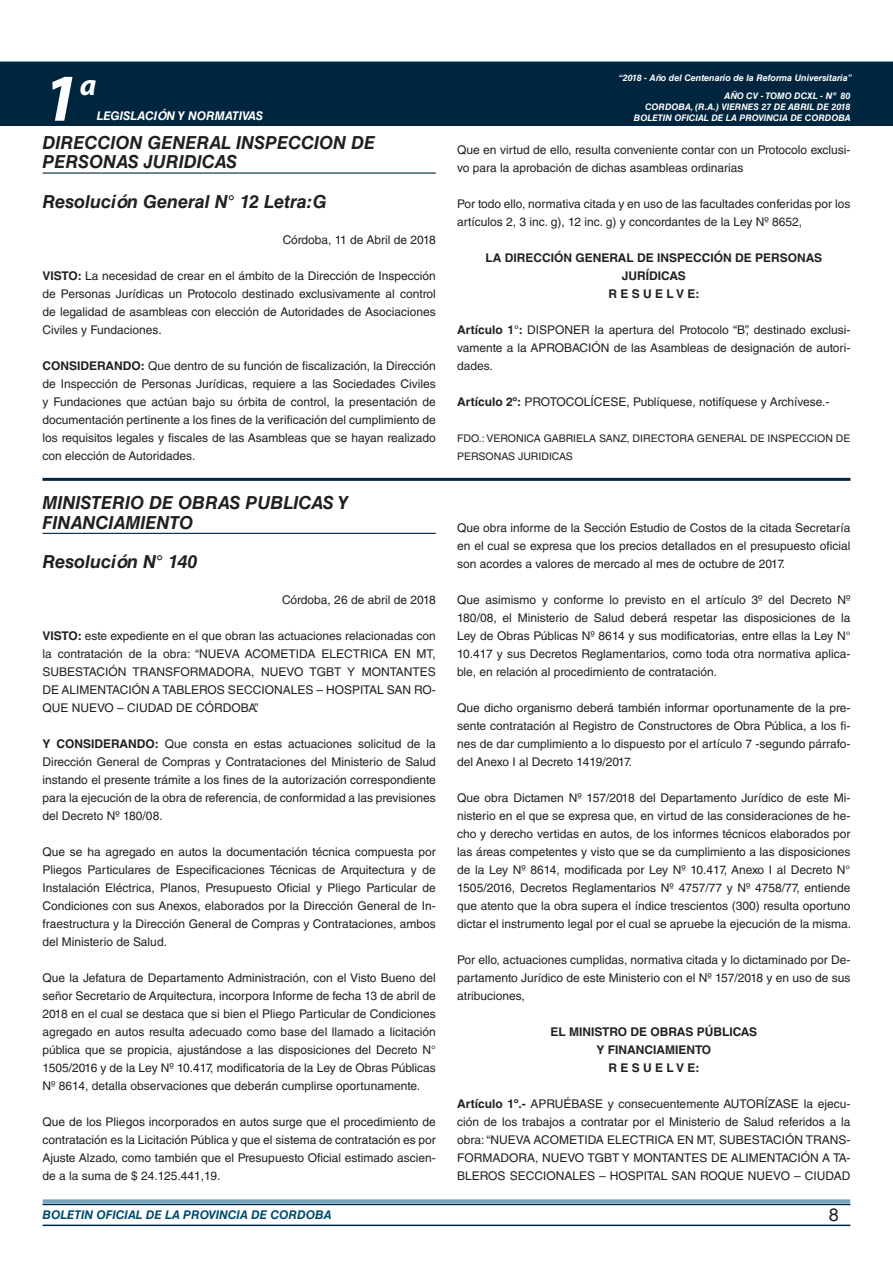
<style>
.page{position:relative;width:893px;height:1263px;background:#fff}
.page>*{position:absolute;margin:0;border:0;box-sizing:border-box;transform-origin:0 0}
.t1{font:italic 700 67.5px "Myriad Pro";color:#fff}
.t2{font:italic 700 30px "Myriad Pro";color:#fff}
.NOMBRE_DE_MINISTERIO{font:italic 700 18px/19.5px "Helvetica LT Std";color:#231f20}
.DOC__N{font:italic 700 18px "Helvetica LT Std";color:#231f20}
.t3{font:18px "Helvetica LT Std";color:#231f20}
.TEXTO_BASE{font:12px/18px "Helvetica LT Std";color:#231f20;text-align:justify}
.RESUELVE{font:700 12px/18px "Helvetica LT Std";color:#231f20;text-align:center}
.FECHA{font:12px "Helvetica LT Std";color:#231f20}
.t4{font:italic 700 12px "Helvetica LT Std";color:#004b6c}
.t5{font:italic 700 12px "Helvetica LT Std";color:#fff}
.FIRMA{font:10.5px/18px "Helvetica LT Std";color:#231f20}
.t6{font:italic 700 9px/10.8px "Helvetica LT Std";color:#fff;text-align:right}
.s1{font-weight:700}
</style>
<div class="page">
<div style="left:0;top:61px;width:893px;height:6px;background:#73a5b8"></div>
<div style="left:0;top:62px;width:893px;height:64px;background:#00263f"></div>
<hr style="left:43px;top:1224px;width:807px;height:2px;background:#00263f">
<div style="left:42px;top:1198px;width:809px;height:8px;background:#fff;opacity:.75"></div>
<hr style="left:43px;top:172px;width:393px;height:2px;background:#00263f">
<hr style="left:43px;top:533px;width:393px;height:1px;background:#00263f">
<hr style="left:43px;top:478px;width:807px;height:3px;background:#00263f">
<h1 class="t1" style="left:43px;top:54px;width:38px">1</h1>
<h2 class="t2" style="left:80px;top:66px;width:18px">a</h2>
<p class="t5" style="left:97px;top:109px;width:168px">LEGISLACIÓN Y NORMATIVAS</p>
<p class="NOMBRE_DE_MINISTERIO" style="left:43px;top:132px;width:334px">DIRECCION GENERAL INSPECCION DE<br>PERSONAS JURIDICAS</p>
<p class="DOC__N" style="left:43px;top:190px;width:286px">Resolución General N° 12 Letra:G</p>
<p class="FECHA" style="left:283px;top:233px;width:155px">Córdoba, 11 de Abril de 2018</p>
<p class="TEXTO_BASE" style="left:43px;top:267px;width:395px"><span class="s1">VISTO:</span> La necesidad de crear en el ámbito de la Dirección de Inspección de Personas Jurídicas un Protocolo destinado exclusivamente al control de legalidad de asambleas con elección de Autoridades de Asociaciones Civiles y Fundaciones.</p>
<p class="TEXTO_BASE" style="left:43px;top:357px;width:395px"><span class="s1">CONSIDERANDO:</span> Que dentro de su función de fiscalización, la Dirección de Inspección de Personas Jurídicas, requiere a las Sociedades Civiles y Fundaciones que actúan bajo su órbita de control, la presentación de documentación pertinente a los fines de la verificación del cumplimiento de los requisitos legales y fiscales de las Asambleas que se hayan realizado con elección de Autoridades.</p>
<p class="NOMBRE_DE_MINISTERIO" style="left:43px;top:493px;width:307px">MINISTERIO DE OBRAS PUBLICAS Y<br>FINANCIAMIENTO</p>
<p class="DOC__N" style="left:43px;top:550px;width:156px">Resolución N° 140</p>
<p class="FECHA" style="left:282px;top:593px;width:155px">Córdoba, 26 de abril de 2018</p>
<p class="TEXTO_BASE" style="left:43px;top:627px;width:395px"><span class="s1">VISTO:</span> este expediente en el que obran las actuaciones relacionadas con la contratación de la obra: “NUEVA ACOMETIDA ELECTRICA EN MT, SUBESTACIÓN TRANSFORMADORA, NUEVO TGBT Y MONTANTES DE ALIMENTACIÓN A TABLEROS SECCIONALES – HOSPITAL SAN RO-QUE NUEVO – CIUDAD DE CÓRDOBA”.</p>
<p class="TEXTO_BASE" style="left:43px;top:735px;width:395px"><span class="s1">Y CONSIDERANDO:</span> Que consta en estas actuaciones solicitud de la Dirección General de Compras y Contrataciones del Ministerio de Salud instando el presente trámite a los fines de la autorización correspondiente para la ejecución de la obra de referencia, de conformidad a las previsiones del Decreto Nº 180/08.</p>
<p class="TEXTO_BASE" style="left:43px;top:843px;width:395px">Que se ha agregado en autos la documentación técnica compuesta por Pliegos Particulares de Especificaciones Técnicas de Arquitectura y de Instalación Eléctrica, Planos, Presupuesto Oficial y Pliego Particular de Condiciones con sus Anexos, elaborados por la Dirección General de In&shy;fraestructura y la Dirección General de Compras y Contrataciones, ambos del Ministerio de Salud.</p>
<p class="TEXTO_BASE" style="left:43px;top:969px;width:395px">Que la Jefatura de Departamento Administración, con el Visto Bueno del señor Secretario de Arquitectura, incorpora Informe de fecha 13 de abril de 2018 en el cual se destaca que si bien el Pliego Particular de Condiciones agregado en autos resulta adecuado como base del llamado a licitación pública que se propicia, ajustándose a las disposiciones del Decreto N° 1505/2016 y de la Ley Nº 10.417, modificatoria de la Ley de Obras Públicas Nº 8614, detalla observaciones que deberán cumplirse oportunamente.</p>
<p class="TEXTO_BASE" style="left:43px;top:1113px;width:395px">Que de los Pliegos incorporados en autos surge que el procedimiento de contratación es la Licitación Pública y que el sistema de contratación es por Ajuste Alzado, como también que el Presupuesto Oficial estimado ascien&shy;de a la suma de $ 24.125.441,19.</p>
<p class="t6" style="left:619px;top:72px;width:235px">“2018 - Año del Centenario de la Reforma Universitaria”</p>
<p class="t6" style="left:634px;top:91px;width:218px">AÑO CV - TOMO DCXL - Nº 80<br>CORDOBA, (R.A.) VIERNES 27 DE ABRIL DE 2018<br>BOLETIN OFICIAL DE LA PROVINCIA DE CORDOBA</p>
<p class="TEXTO_BASE" style="left:457px;top:141px;width:395px">Que en virtud de ello, resulta conveniente contar con un Protocolo exclusi&shy;vo para la aprobación de dichas asambleas ordinarias</p>
<p class="TEXTO_BASE" style="left:457px;top:195px;width:395px">Por todo ello, normativa citada y en uso de las facultades conferidas por los artículos 2, 3 inc. g), 12 inc. g) y concordantes de la Ley Nº 8652,</p>
<p class="RESUELVE" style="left:485px;top:248px;width:338px">LA DIRECCIÓN GENERAL DE INSPECCIÓN DE PERSONAS<br>JURÍDICAS</p>
<p class="RESUELVE" style="left:608px;top:284px;width:93px">R E S U E L V E:</p>
<p class="TEXTO_BASE" style="left:457px;top:321px;width:395px"><span class="s1">Artículo 1°:</span> DISPONER la apertura del Protocolo “B”, destinado exclusi&shy;vamente a la APROBACIÓN de las Asambleas de designación de autori&shy;dades.</p>
<p class="TEXTO_BASE" style="left:457px;top:393px;width:374px"><span class="s1">Artículo 2º:</span> PROTOCOLÍCESE, Publíquese, notifíquese y Archívese.-</p>
<p class="FIRMA" style="left:457px;top:429px;width:395px">FDO.: VERONICA GABRIELA SANZ, DIRECTORA GENERAL DE INSPECCION DE<br>PERSONAS JURIDICAS</p>
<p class="TEXTO_BASE" style="left:457px;top:519px;width:395px">Que obra informe de la Sección Estudio de Costos de la citada Secretaría en el cual se expresa que los precios detallados en el presupuesto oficial son acordes a valores de mercado al mes de octubre de 2017.</p>
<p class="TEXTO_BASE" style="left:457px;top:591px;width:395px">Que asimismo y conforme lo previsto en el artículo 3º del Decreto Nº 180/08, el Ministerio de Salud deberá respetar las disposiciones de la Ley de Obras Públicas Nº 8614 y sus modificatorias, entre ellas la Ley N° 10.417 y sus Decretos Reglamentarios, como toda otra normativa aplica&shy;ble, en relación al procedimiento de contratación.</p>
<p class="TEXTO_BASE" style="left:457px;top:699px;width:395px">Que dicho organismo deberá también informar oportunamente de la pre&shy;sente contratación al Registro de Constructores de Obra Pública, a los fi&shy;nes de dar cumplimiento a lo dispuesto por el artículo 7 -segundo párrafo&shy;del Anexo I al Decreto 1419/2017.</p>
<p class="TEXTO_BASE" style="left:457px;top:789px;width:396px">Que obra Dictamen Nº 157/2018 del Departamento Jurídico de este Mi&shy;nisterio en el que se expresa que, en virtud de las consideraciones de he&shy;cho y derecho vertidas en autos, de los informes técnicos elaborados por las áreas competentes y visto que se da cumplimiento a las disposiciones de la Ley Nº 8614, modificada por Ley Nº 10.417, Anexo I al Decreto N° 1505/2016, Decretos Reglamentarios Nº 4757/77 y Nº 4758/77, entiende que atento que la obra supera el índice trescientos (300) resulta oportuno dictar el instrumento legal por el cual se apruebe la ejecución de la misma.</p>
<p class="TEXTO_BASE" style="left:457px;top:951px;width:395px">Por ello, actuaciones cumplidas, normativa citada y lo dictaminado por De&shy;partamento Jurídico de este Ministerio con el Nº 157/2018 y en uso de sus atribuciones,</p>
<p class="RESUELVE" style="left:550px;top:1022px;width:208px">EL MINISTRO DE OBRAS PÚBLICAS</p>
<p class="RESUELVE" style="left:596px;top:1040px;width:116px">Y FINANCIAMIENTO</p>
<p class="RESUELVE" style="left:608px;top:1058px;width:93px">R E S U E L V E:</p>
<p class="TEXTO_BASE" style="left:457px;top:1095px;width:395px"><span class="s1">Artículo 1º.-</span> APRUÉBASE y consecuentemente AUTORÍZASE la ejecu&shy;ción de los trabajos a contratar por el Ministerio de Salud referidos a la obra: “NUEVA ACOMETIDA ELECTRICA EN MT, SUBESTACIÓN TRANS-FORMADORA, NUEVO TGBT Y MONTANTES DE ALIMENTACIÓN A TA-BLEROS SECCIONALES – HOSPITAL SAN ROQUE NUEVO – CIUDAD</p>
<p class="t4" style="left:43px;top:1208px;width:290px">BOLETIN OFICIAL DE LA PROVINCIA DE CORDOBA</p>
<h3 class="t3" style="left:829px;top:1204px;width:12px">8</h3>
</div>
